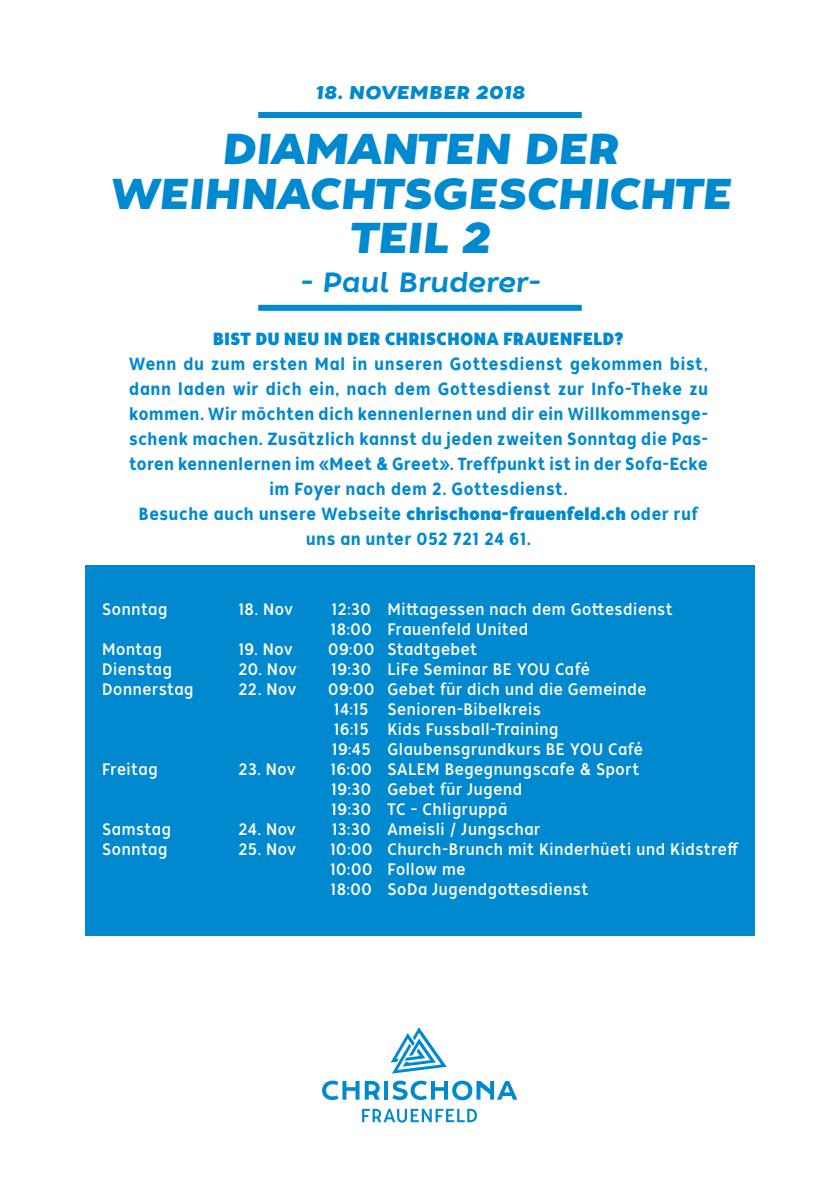
<style>
.page{position:relative;width:840px;height:1191px;background:#fff}
.page>*{position:absolute;margin:0;border:0;box-sizing:border-box;transform-origin:0 0}
.t1{font:italic 43.2px/44.6px "Tide Sans 700 Mondo";letter-spacing:.005em;color:#0089cf;text-align:center}
.t2{font:italic 27.8px "Tide Sans 500 Dudette";letter-spacing:.005em;color:#0089cf}
.t3{font:italic 18.4px "Tide Sans 700 Mondo";letter-spacing:.035em;color:#0089cf}
.Bibelbers{font:17.6px/25px "Tide Sans Cond 500 Dudette";letter-spacing:.04em;color:#0089cf;text-align:center}
.Bibelbers-2{font:17.6px "Tide Sans Cond 700 Mondo";letter-spacing:.04em;color:#0089cf}
.Tabelle{font:16.6px "Tide Sans Cond 400 Lil Dude";letter-spacing:.035em;color:#fff}
.s1{font-family:"Tide Sans Cond 700 Mondo"}
</style>
<div class="page">
<svg style="left:362px;top:1108px;width:114px;height:14px"></svg>
<svg style="left:390px;top:1027px;width:56px;height:46px"></svg>
<svg style="left:322px;top:1080px;width:57px;height:20px"></svg>
<hr style="left:384px;top:1081px;width:4px;height:18px;background:#0089cf">
<svg style="left:392px;top:1080px;width:125px;height:20px"></svg>
<div style="left:85px;top:566px;width:669px;height:369px;background:#0089cf"></div>
<div style="left:258px;top:112px;width:323px;height:6px;background:#0089cf"></div>
<div style="left:258px;top:305px;width:323px;height:6px;background:#0089cf"></div>
<p class="t3" style="left:315px;top:81px;width:211px">18. NOVEMBER 2018</p>
<p class="t1" style="left:222px;top:128px;width:397px">DIAMANTEN DER</p>
<p class="t1" style="left:109px;top:173px;width:622px">WEIHNACHTSGESCHICHTE<br>TEIL 2</p>
<p class="t2" style="left:300px;top:264px;width:241px">- Paul Bruderer-</p>
<p class="Bibelbers-2" style="left:213px;top:328px;width:412px">BIST DU NEU IN DER CHRISCHONA FRAUENFELD?</p>
<p class="Bibelbers" style="left:129px;top:352px;width:580px">Wenn du zum ersten Mal in unseren Gottesdienst gekommen bist, dann laden wir dich ein, nach dem Gottesdienst zur Info-Theke zu kommen. Wir möchten dich kennenlernen und dir ein Willkommensge&shy;schenk machen. Zusätzlich kannst du jeden zweiten Sonntag die Pas&shy;toren kennenlernen im «Meet &amp; Greet». Treffpunkt ist in der Sofa-Ecke im Foyer nach dem 2. Gottesdienst.</p>
<p class="Bibelbers" style="left:139px;top:502px;width:560px">Besuche auch unsere Webseite <span class="s1">chrischona-frauenfeld.ch</span> oder ruf uns an unter 052 721 24 61.</p>
<p class="Tabelle" style="left:102px;top:599px;width:67px">Sonntag</p>
<p class="Tabelle" style="left:238px;top:599px;width:56px">18. Nov</p>
<p class="Tabelle" style="left:331px;top:599px;width:342px">12:30 Mittagessen nach dem Gottesdienst</p>
<p class="Tabelle" style="left:330px;top:619px;width:199px">18:00 Frauenfeld United</p>
<p class="Tabelle" style="left:102px;top:639px;width:61px">Montag</p>
<p class="Tabelle" style="left:238px;top:639px;width:56px">19. Nov</p>
<p class="Tabelle" style="left:328px;top:639px;width:150px">09:00 Stadtgebet</p>
<p class="Tabelle" style="left:102px;top:659px;width:71px">Dienstag</p>
<p class="Tabelle" style="left:238px;top:659px;width:60px">20. Nov</p>
<p class="Tabelle" style="left:331px;top:659px;width:260px">19:30 LiFe Seminar BE YOU Café</p>
<p class="Tabelle" style="left:102px;top:679px;width:93px">Donnerstag</p>
<p class="Tabelle" style="left:238px;top:679px;width:59px">22. Nov</p>
<p class="Tabelle" style="left:328px;top:679px;width:320px">09:00 Gebet für dich und die Gemeinde</p>
<p class="Tabelle" style="left:334px;top:699px;width:208px">14:15 Senioren-Bibelkreis</p>
<p class="Tabelle" style="left:333px;top:719px;width:226px">16:15 Kids Fussball-Training</p>
<p class="Tabelle" style="left:331px;top:739px;width:312px">19:45 Glaubensgrundkurs BE YOU Café</p>
<p class="Tabelle" style="left:102px;top:759px;width:57px">Freitag</p>
<p class="Tabelle" style="left:238px;top:759px;width:59px">23. Nov</p>
<p class="Tabelle" style="left:330px;top:759px;width:310px">16:00 SALEM Begegnungscafe &amp; Sport</p>
<p class="Tabelle" style="left:331px;top:779px;width:192px">19:30 Gebet für Jugend</p>
<p class="Tabelle" style="left:331px;top:799px;width:177px">19:30 TC – Chligruppä</p>
<p class="Tabelle" style="left:102px;top:819px;width:70px">Samstag</p>
<p class="Tabelle" style="left:238px;top:819px;width:59px">24. Nov</p>
<p class="Tabelle" style="left:331px;top:819px;width:210px">13:30 Ameisli / Jungschar</p>
<p class="Tabelle" style="left:102px;top:839px;width:67px">Sonntag</p>
<p class="Tabelle" style="left:238px;top:839px;width:59px">25. Nov</p>
<p class="Tabelle" style="left:330px;top:839px;width:410px">10:00 Church-Brunch mit Kinderhüeti und Kidstreff</p>
<p class="Tabelle" style="left:330px;top:859px;width:137px">10:00 Follow me</p>
<p class="Tabelle" style="left:330px;top:879px;width:259px">18:00 SoDa Jugendgottesdienst</p>
</div>
